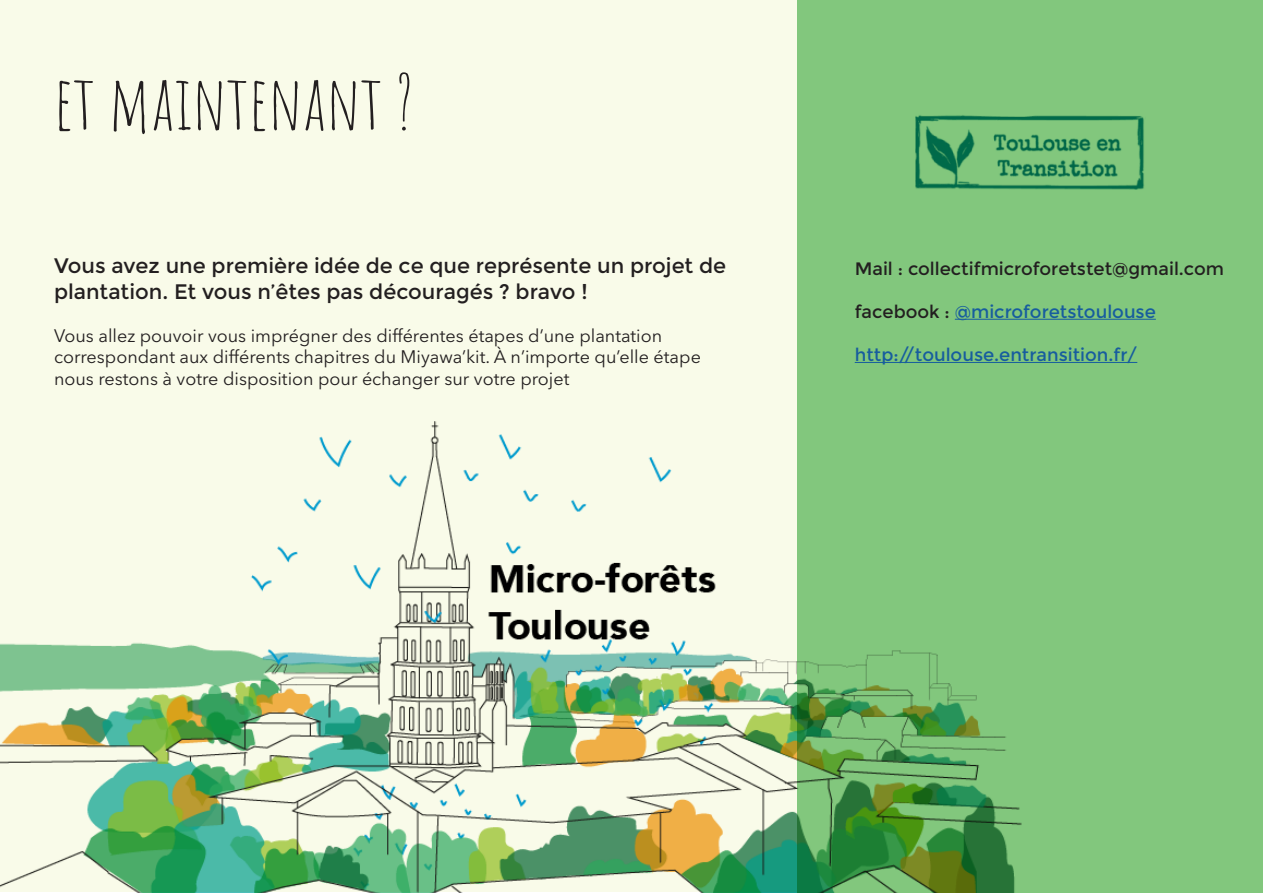
<style>
.page{position:relative;width:1263px;height:893px;background:#fff}
.page>*{position:absolute;margin:0;border:0;box-sizing:border-box;transform-origin:0 0}
.t1{font:75px "Amatic SC";color:#231f20}
.t2{font:21px/25.2px "Montserrat";color:#231f20}
.t3{font:18px/21.6px "Avenir Next LT Pro";color:#231f20}
.t4{font:18px "Montserrat";color:#175d9e}
.t5{font:18px "Montserrat";color:#231f20}
.s1{color:#231f20}
</style>
<div class="page">
<div style="left:1px;top:1px;width:1261px;height:891px;background:#f9fbe9"></div>
<div style="left:797px;top:0;width:466px;height:893px;background:#82c77d"></div>
<img style="left:0;top:422px;width:1022px;height:471px">
<img style="left:915px;top:115px;width:229px;height:74px">
<hr style="left:955px;top:319px;width:201px;height:1px;background:#175d9e">
<hr style="left:855px;top:362px;width:282px;height:1px;background:#175d9e">
<p class="t1" style="left:54px;top:48px;width:361px">ET MAINTENANT ?</p>
<p class="t2" style="left:54px;top:254px;width:674px">Vous avez une première idée de ce que représente un projet de plantation. Et vous n’êtes pas découragés ? bravo !</p>
<p class="t3" style="left:54px;top:325px;width:648px">Vous allez pouvoir vous imprégner des différentes étapes d’une plantation correspondant aux différents chapitres du Miyawa’kit. À n’importe qu’elle étape nous restons à votre disposition pour échanger sur votre projet</p>
<p class="t5" style="left:855px;top:258px;width:371px">Mail : collectifmicroforetstet@gmail.com</p>
<p class="t4" style="left:855px;top:301px;width:303px"><span class="s1">facebook :</span> @microforetstoulouse</p>
<p class="t4" style="left:855px;top:344px;width:284px">http://toulouse.entransition.fr/</p>
</div>
